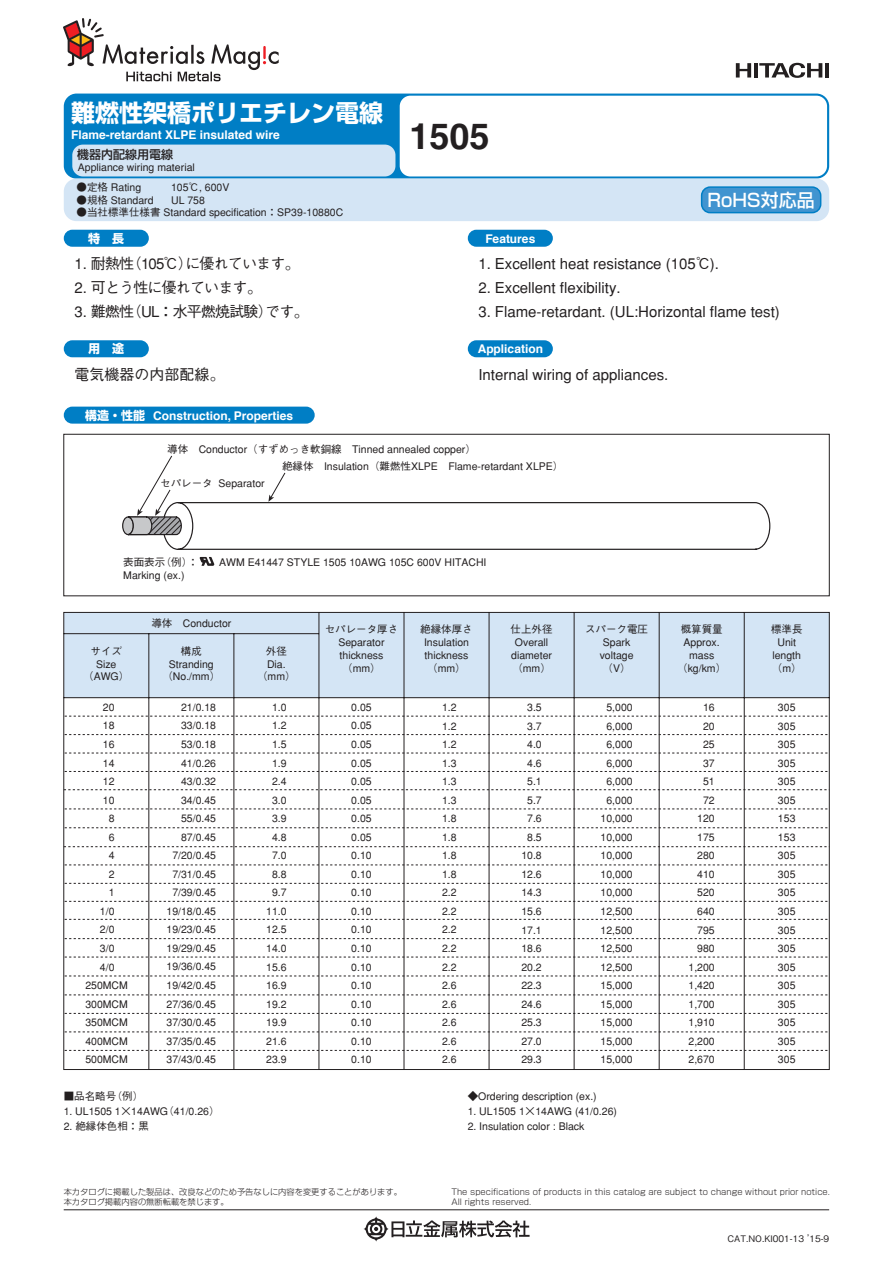
<style>
.page{position:relative;width:893px;height:1263px;background:#fff}
.page>*{position:absolute;margin:0;border:0;box-sizing:border-box;transform-origin:0 0}
.t1{font:36px "Midashi Go MB31";color:#231f20}
.t2{font:700 24px "Shin Go";color:#fff}
.t3{font:500 18px "Shin Go";color:#fff}
.t4{font:500 15px "Gothic BBB";color:#231f20}
.t5{font:500 15px "Gothic BBB";letter-spacing:-.055em;color:#231f20}
.t6{font:700 12px "Helvetica";color:#fff}
.t7{font:500 12px "Shin Go";color:#231f20}
.t8{font:700 12px "Shin Go";color:#fff}
.t9{font:500 10.5px/18.6px "Gothic BBB";color:#231f20;text-align:center}
.t10{font:10.5px "Helvetica";color:#231f20}
.t11{font:500 9px "Gothic BBB Pro";color:#231f20}
.t12{font:300 8.25px/10.5px "G Shin Go Pro";color:#231f20}
.s1{font-family:"Shin Go"}
</style>
<div class="page">
<div style="left:64px;top:94px;width:765px;height:85px;background:#007ec5;border-radius:13px"></div>
<div style="left:64px;top:179px;width:765px;height:42px;background:#d4e5f5;border-radius:13px"></div>
<div style="left:400px;top:96px;width:427px;height:80px;background:#fff;border-radius:11px"></div>
<div style="left:72px;top:145px;width:323px;height:31px;background:#d4e5f5;border-radius:11px"></div>
<div style="left:702px;top:187px;width:119px;height:26px;background:#4194d0;border-radius:9px"></div>
<div style="left:701px;top:186px;width:120px;height:27px;border:2px solid #007ec5;border-radius:9px"></div>
<svg style="left:63px;top:612px;width:767px;height:458px"></svg>
<svg style="left:64px;top:846px;width:765px;height:1px"></svg>
<svg style="left:65px;top:716px;width:764px;height:1px"></svg>
<svg style="left:65px;top:734px;width:764px;height:1px"></svg>
<svg style="left:65px;top:753px;width:764px;height:1px"></svg>
<svg style="left:65px;top:771px;width:764px;height:1px"></svg>
<svg style="left:64px;top:789px;width:765px;height:1px"></svg>
<svg style="left:65px;top:827px;width:764px;height:1px"></svg>
<svg style="left:65px;top:809px;width:764px;height:1px"></svg>
<svg style="left:65px;top:865px;width:764px;height:1px"></svg>
<svg style="left:65px;top:883px;width:764px;height:1px"></svg>
<svg style="left:65px;top:901px;width:764px;height:1px"></svg>
<svg style="left:65px;top:919px;width:764px;height:1px"></svg>
<svg style="left:65px;top:938px;width:764px;height:1px"></svg>
<svg style="left:65px;top:957px;width:764px;height:1px"></svg>
<svg style="left:65px;top:976px;width:764px;height:1px"></svg>
<svg style="left:65px;top:995px;width:764px;height:1px"></svg>
<svg style="left:65px;top:1013px;width:764px;height:1px"></svg>
<svg style="left:65px;top:1032px;width:764px;height:1px"></svg>
<svg style="left:65px;top:1050px;width:764px;height:1px"></svg>
<div style="left:64px;top:407px;width:251px;height:17px;background:#007ec5;border-radius:9px"></div>
<div style="left:64px;top:230px;width:85px;height:17px;background:#007ec5;border-radius:9px"></div>
<div style="left:64px;top:340px;width:85px;height:17px;background:#007ec5;border-radius:9px"></div>
<div style="left:468px;top:230px;width:85px;height:17px;background:#007ec5;border-radius:9px"></div>
<div style="left:468px;top:340px;width:85px;height:17px;background:#007ec5;border-radius:9px"></div>
<svg style="left:200px;top:557px;width:14px;height:9px"></svg>
<div style="left:64px;top:434px;width:765px;height:162px;border:1px solid #231f20"></div>
<svg style="left:122px;top:455px;width:649px;height:95px"></svg>
<hr style="left:64px;top:1209px;width:765px;height:1px;background:#231f20">
<svg style="left:363px;top:1216px;width:167px;height:26px"></svg>
<svg style="left:63px;top:18px;width:216px;height:63px"></svg>
<hr style="left:825px;top:63px;width:4px;height:15px;background:#231f20">
<svg style="left:736px;top:63px;width:15px;height:15px"></svg>
<hr style="left:754px;top:63px;width:4px;height:15px;background:#231f20">
<svg style="left:759px;top:63px;width:63px;height:15px"></svg>
<h2 class="t2" style="left:71px;top:97px;width:313px">難燃性架橋ポリエチレン電線</h2>
<p class="t6" style="left:71px;top:126px;width:210px">Flame-retardant XLPE insulated wire</p>
<p class="t7" style="left:77px;top:146px;width:97px">機器内配線用電線</p>
<p class="t10" style="left:78px;top:159px;width:118px">Appliance wiring material</p>
<p class="t9" style="left:77px;top:178px;width:66px">●定格 Rating</p>
<p class="t9" style="left:171px;top:178px;width:60px">105℃, 600V</p>
<p class="t9" style="left:77px;top:191px;width:79px">●規格 Standard</p>
<p class="t9" style="left:171px;top:191px;width:35px">UL 758</p>
<p class="t9" style="left:77px;top:203px;width:268px">●当社標準仕様書 Standard specification：SP39-10880C</p>
<p class="t8" style="left:88px;top:230px;width:37px">特 長</p>
<h3 class="t5" style="left:74px;top:255px;width:227px">1. 耐熱性（105℃）に優れています。</h3>
<h3 class="t5" style="left:74px;top:279px;width:189px">2. 可とう性に優れています。</h3>
<h3 class="t5" style="left:74px;top:303px;width:236px">3. 難燃性（UL：水平燃焼試験）です。</h3>
<p class="t8" style="left:88px;top:340px;width:37px">用 途</p>
<h3 class="t4" style="left:74px;top:365px;width:152px">電気機器の内部配線。</h3>
<p class="t6" style="left:85px;top:406px;width:210px"><span class="s1">構造・性能</span> Construction, Properties</p>
<h1 class="t1" style="left:409px;top:115px;width:82px">1505</h1>
<p class="t6" style="left:485px;top:229px;width:51px">Features</p>
<h3 class="t3" style="left:707px;top:188px;width:109px">RoHS対応品</h3>
<h3 class="t4" style="left:478px;top:255px;width:242px">1. Excellent heat resistance (105℃).</h3>
<h3 class="t4" style="left:478px;top:279px;width:144px">2. Excellent flexibility.</h3>
<h3 class="t4" style="left:478px;top:303px;width:303px">3. Flame-retardant. (UL:Horizontal flame test)</h3>
<p class="t6" style="left:478px;top:339px;width:67px">Application</p>
<h3 class="t4" style="left:478px;top:365px;width:192px">Internal wiring of appliances.</h3>
<p class="t9" style="left:167px;top:440px;width:310px">導体 Conductor（すずめっき軟銅線 Tinned annealed copper）</p>
<p class="t9" style="left:282px;top:457px;width:283px">絶縁体 Insulation（難燃性XLPE Flame-retardant XLPE）</p>
<p class="t9" style="left:160px;top:474px;width:106px">セパレータ Separator</p>
<p class="t9" style="left:123px;top:553px;width:76px">表面表示（例）：</p>
<p class="t9" style="left:219px;top:553px;width:269px">AWM E41447 STYLE 1505 10AWG 105C 600V HITACHI</p>
<p class="t9" style="left:123px;top:566px;width:63px">Marking (ex.)</p>
<p class="t9" style="left:151px;top:614px;width:81px">導体 Conductor</p>
<p class="t9" style="left:325px;top:623px;width:75px;line-height:12.8px">セパレータ厚さ<br>Separator thickness（mm）</p>
<p class="t9" style="left:420px;top:623px;width:54px;line-height:12.8px">絶縁体厚さ<br>Insulation thickness（mm）</p>
<p class="t9" style="left:511px;top:623px;width:44px;line-height:12.8px">仕上外径<br>Overall diameter（mm）</p>
<p class="t9" style="left:677px;top:623px;width:51px;line-height:12.8px">概算質量<br>Approx. mass（kg/km）</p>
<p class="t9" style="left:771px;top:623px;width:33px;line-height:12.8px">標準長<br>Unit length（m）</p>
<p class="t9" style="left:585px;top:623px;width:65px;line-height:12.8px">スパーク電圧<br>Spark voltage<br>（V）</p>
<p class="t9" style="left:83px;top:645px;width:48px;line-height:12.8px">サイズ<br>Size（AWG）</p>
<p class="t9" style="left:162px;top:645px;width:59px;line-height:12.8px">構成<br>Stranding（No./mm）</p>
<p class="t9" style="left:257px;top:645px;width:40px;line-height:12.8px">外径<br>Dia.（mm）</p>
<p class="t9" style="left:167px;top:698px;width:51px;text-align:right">21/0.18<br>33/0.18<br>53/0.18<br>41/0.26<br>43/0.32<br>34/0.45<br>55/0.45<br>87/0.45<br>7/20/0.45<br>7/31/0.45<br>7/39/0.45<br>19/18/0.45<br>19/23/0.45<br>19/29/0.45<br>19/36/0.45<br>19/42/0.45<br>27/36/0.45<br>37/30/0.45<br>37/35/0.45<br>37/43/0.45</p>
<p class="t9" style="left:103px;top:698px;width:13px">20</p>
<p class="t9" style="left:103px;top:716px;width:13px">18</p>
<p class="t9" style="left:103px;top:735px;width:13px">16</p>
<p class="t9" style="left:103px;top:754px;width:13px">14</p>
<p class="t9" style="left:103px;top:772px;width:13px">12</p>
<p class="t9" style="left:103px;top:791px;width:13px">10</p>
<p class="t9" style="left:109px;top:809px;width:7px">8</p>
<p class="t9" style="left:109px;top:828px;width:7px">6</p>
<p class="t9" style="left:109px;top:846px;width:7px">4</p>
<p class="t9" style="left:109px;top:865px;width:7px">2</p>
<p class="t9" style="left:109px;top:883px;width:7px">1</p>
<p class="t9" style="left:100px;top:902px;width:16px">1/0</p>
<p class="t9" style="left:100px;top:920px;width:16px">2/0</p>
<p class="t9" style="left:100px;top:939px;width:16px">3/0</p>
<p class="t9" style="left:100px;top:958px;width:16px">4/0</p>
<p class="t9" style="left:85px;top:976px;width:44px">250MCM</p>
<p class="t9" style="left:85px;top:995px;width:44px">300MCM</p>
<p class="t9" style="left:85px;top:1013px;width:44px">350MCM</p>
<p class="t9" style="left:85px;top:1032px;width:44px">400MCM</p>
<p class="t9" style="left:85px;top:1050px;width:44px">500MCM</p>
<p class="t9" style="left:266px;top:698px;width:22px">1.0<br>1.2<br>1.5<br>1.9<br>2.4<br>3.0<br>3.9<br>4.8<br>7.0<br>8.8<br>9.7<br>11.0<br>12.5<br>14.0<br>15.6<br>16.9<br>19.2<br>19.9<br>21.6<br>23.9</p>
<p class="t9" style="left:351px;top:698px;width:22px;text-align:justify">0.05<br>0.05<br>0.05<br>0.05<br>0.05<br>0.05<br>0.05<br>0.05<br>0.10<br>0.10<br>0.10<br>0.10<br>0.10<br>0.10<br>0.10<br>0.10<br>0.10<br>0.10<br>0.10<br>0.10</p>
<p class="t9" style="left:442px;top:698px;width:16px;text-align:justify">1.2<br>1.2<br>1.2<br>1.3<br>1.3<br>1.3<br>1.8<br>1.8<br>1.8<br>1.8<br>2.2<br>2.2<br>2.2<br>2.2<br>2.2<br>2.6<br>2.6<br>2.6<br>2.6<br>2.6</p>
<p class="t9" style="left:521px;top:698px;width:22px">3.5<br>3.7<br>4.0<br>4.6<br>5.1<br>5.7<br>7.6<br>8.5<br>10.8<br>12.6<br>14.3<br>15.6<br>17.1<br>18.6<br>20.2<br>22.3<br>24.6<br>25.3<br>27.0<br>29.3</p>
<p class="t9" style="left:601px;top:698px;width:34px">5,000<br>6,000<br>6,000<br>6,000<br>6,000<br>6,000<br>10,000<br>10,000<br>10,000<br>10,000<br>10,000<br>12,500<br>12,500<br>12,500<br>12,500<br>15,000<br>15,000<br>15,000<br>15,000<br>15,000</p>
<p class="t9" style="left:688px;top:698px;width:28px;text-align:right">16<br>20<br>25<br>37<br>51<br>72<br>120<br>175<br>280<br>410<br>520<br>640<br>795<br>980<br>1,200<br>1,420<br>1,700<br>1,910<br>2,200<br>2,670</p>
<p class="t9" style="left:778px;top:698px;width:19px;text-align:justify">305<br>305<br>305<br>305<br>305<br>305<br>153<br>153<br>305<br>305<br>305<br>305<br>305<br>305<br>305<br>305<br>305<br>305<br>305<br>305</p>
<p class="t9" style="left:64px;top:1087px;width:81px">■品名略号（例）</p>
<p class="t9" style="left:64px;top:1102px;width:157px">1. UL1505 1×14AWG（41/0.26）</p>
<p class="t9" style="left:64px;top:1117px;width:87px">2. 絶縁体色相：黒</p>
<p class="t9" style="left:468px;top:1087px;width:130px">◆Ordering description (ex.)</p>
<p class="t9" style="left:468px;top:1102px;width:151px">1. UL1505 1×14AWG (41/0.26)</p>
<p class="t9" style="left:468px;top:1117px;width:118px">2. Insulation color : Black</p>
<p class="t12" style="left:64px;top:1185px;width:340px">本カタログに掲載した製品は、改良などのため予告なしに内容を変更することがあります。本カタログ掲載内容の無断転載を禁じます。</p>
<p class="t12" style="left:451px;top:1185px;width:380px">The specifications of products in this catalog are subject to change without prior notice.<br>All rights reserved.</p>
<p class="t11" style="left:727px;top:1231px;width:103px">CAT.NO.KI001-13 ’15-9</p>
</div>
